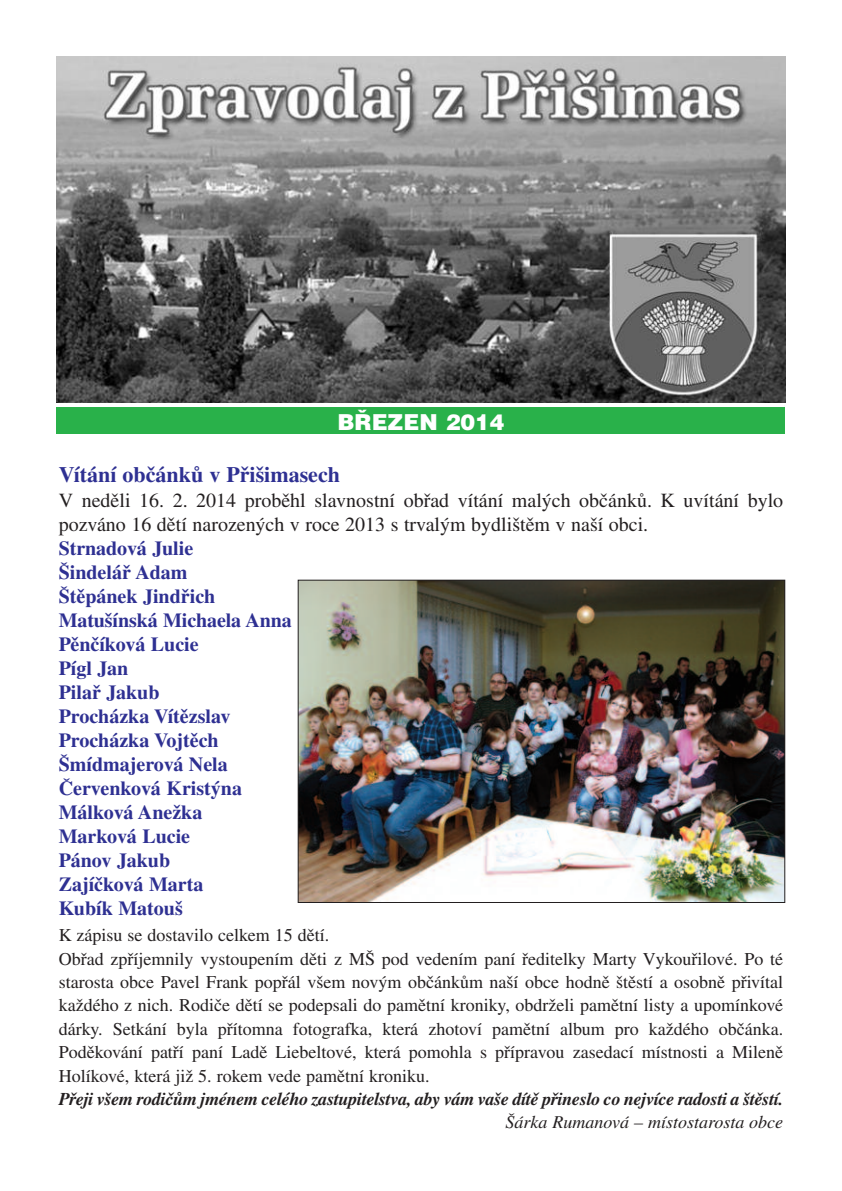
<style>
.page{position:relative;width:842px;height:1191px;background:#fff}
.page>*{position:absolute;margin:0;border:0;box-sizing:border-box;transform-origin:0 0}
.t1{font:700 22px "Times CE";color:#2e3092}
.t2{font:900 22px "Helvetica CE";color:#fff}
.t3{font:700 20px/24px "Times CE";color:#2e3092}
.t4{font:20px/24px "Times CE";color:#231f20}
.t5{font:18px/23.4px "Times CE";color:#231f20}
.t6{font:italic 700 18px "Times CE";letter-spacing:-.015em;color:#231f20}
.t7{font:italic 18px "Times CE";color:#231f20}
</style>
<div class="page">
<div style="left:57px;top:405px;width:728px;height:29px;background:#29b14a"></div>
<hr style="left:55px;top:404px;width:730px;height:3px;background:#fff">
<img style="left:57px;top:57px;width:728px;height:345px">
<img style="left:300px;top:581px;width:483px;height:320px">
<div style="left:298px;top:579px;width:487px;height:324px;border:1px solid #231f20"></div>
<p class="t2" style="left:337px;top:409px;width:168px">BŘEZEN 2014</p>
<p class="t1" style="left:59px;top:467px;width:283px">Vítání občánků v Přišimasech</p>
<p class="t4" style="left:59px;top:490px;width:726px">V neděli 16. 2. 2014 proběhl slavnostní obřad vítání malých občánků. K uvítání bylo pozváno 16 dětí narozených v roce 2013 s trvalým bydlištěm v naší obci.</p>
<p class="t3" style="left:59px;top:538px;width:235px">Strnadová Julie<br>Šindelář Adam<br>Štěpánek Jindřich<br>Matušínská Michaela Anna<br>Pěnčíková Lucie<br>Pígl Jan<br>Pilař Jakub<br>Procházka Vítězslav<br>Procházka Vojtěch<br>Šmídmajerová Nela<br>Červenková Kristýna<br>Málková Anežka<br>Marková Lucie<br>Pánov Jakub<br>Zajíčková Marta<br>Kubík Matouš</p>
<p class="t5" style="left:59px;top:925px;width:726px">K zápisu se dostavilo celkem 15 dětí.<br>Obřad zpříjemnily vystoupením děti z MŠ pod vedením paní ředitelky Marty Vykouřilové. Po té starosta obce Pavel Frank popřál všem novým občánkům naší obce hodně štěstí a osobně přivítal každého z nich. Rodiče dětí se podepsali do pamětní kroniky, obdrželi pamětní listy a upomínkové dárky. Setkání byla přítomna fotografka, která zhotoví pamětní album pro každého občánka.<br>Poděkování patří paní Ladě Liebeltové, která pomohla s přípravou zasedací místnosti a Mileně Holíkové, která již 5. rokem vede pamětní kroniku.</p>
<p class="t6" style="left:59px;top:1092px;width:726px">Přeji všem rodičům jménem celého zastupitelstva, aby vám vaše dítě přineslo co nejvíce radosti a štěstí.</p>
<p class="t7" style="left:505px;top:1116px;width:279px">Šárka Rumanová – místostarosta obce</p>
</div>
